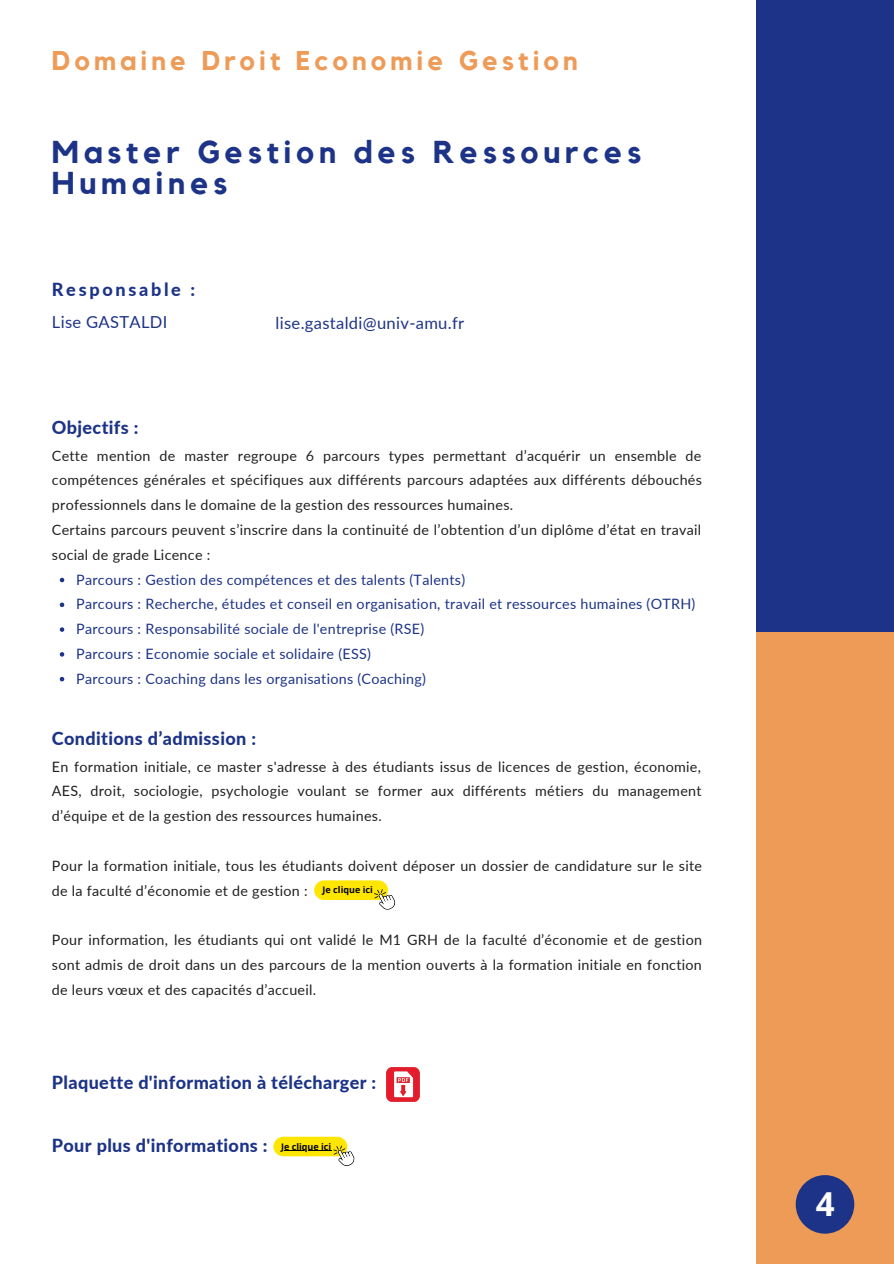
<style>
.page{position:relative;width:894px;height:1264px;background:#fff}
.page>*{position:absolute;margin:0;border:0;box-sizing:border-box;transform-origin:0 0}
.t1{font:700 33px "Open Sans";color:#fff}
.t2{font:700 31.5px/30.5px "Kollektif";letter-spacing:.15em;color:#1d3387}
.t3{font:700 27px "Kollektif";letter-spacing:.15em;color:#ee9b57}
.t4{font:800 18px "Lato";letter-spacing:.02em;color:#1d3387}
.t5{font:800 18px "Lato";letter-spacing:.15em;color:#1d3387}
.t6{font:16.5px "Lato";letter-spacing:.02em;color:#1d3387}
.t7{font:14.25px/24.8px "Lato";letter-spacing:.02em;color:#202020;text-align:justify}
.t8{font:14.25px "Lato";letter-spacing:.02em;color:#1d3387}
.t9{font:700 9px "Open Sans";color:#000}
</style>
<div class="page">
<div style="left:755px;top:626px;width:138px;height:637px;background:#ee9b57"></div>
<div style="left:795px;top:1175px;width:59px;height:58px;background:#1d3387;border-radius:50%"></div>
<div style="left:755px;top:0;width:138px;height:631px;background:#1d3387"></div>
<img style="left:386px;top:1067px;width:34px;height:34px">
<div style="left:314px;top:880px;width:74px;height:20px;background:#ffe600;border-radius:10px"></div>
<svg style="left:374px;top:889px;width:21px;height:20px"></svg>
<svg style="left:60px;top:577px;width:4px;height:5px"></svg>
<svg style="left:60px;top:602px;width:4px;height:5px"></svg>
<svg style="left:60px;top:627px;width:4px;height:5px"></svg>
<svg style="left:60px;top:652px;width:4px;height:4px"></svg>
<svg style="left:60px;top:677px;width:4px;height:4px"></svg>
<div style="left:273px;top:1136px;width:74px;height:20px;background:#ffe600;border-radius:10px"></div>
<svg style="left:333px;top:1145px;width:21px;height:20px"></svg>
<hr style="left:281px;top:1150px;width:50px;height:1px;background:#000">
<p class="t3" style="left:52px;top:48px;width:527px">Domaine Droit Economie Gestion</p>
<p class="t2" style="left:52px;top:138px;width:591px">Master Gestion des Ressources<br>Humaines</p>
<p class="t5" style="left:52px;top:278px;width:145px">Responsable :</p>
<p class="t6" style="left:52px;top:312px;width:117px">Lise GASTALDI</p>
<p class="t6" style="left:275px;top:312px;width:190px">lise.gastaldi@univ-amu.fr</p>
<p class="t4" style="left:52px;top:416px;width:88px">Objectifs :</p>
<p class="t7" style="left:52px;top:443px;width:651px">Cette mention de master regroupe 6 parcours types permettant d’acquérir un ensemble de compétences générales et spécifiques aux différents parcours adaptées aux différents débouchés professionnels dans le domaine de la gestion des ressources humaines.</p>
<p class="t7" style="left:52px;top:517px;width:650px">Certains parcours peuvent s’inscrire dans la continuité de l’obtention d’un diplôme d’état en travail social de grade Licence :</p>
<p class="t8" style="left:76px;top:570px;width:390px">Parcours : Gestion des compétences et des talents (Talents)</p>
<p class="t8" style="left:76px;top:595px;width:620px">Parcours : Recherche, études et conseil en organisation, travail et ressources humaines (OTRH)</p>
<p class="t8" style="left:76px;top:620px;width:349px">Parcours : Responsabilité sociale de l'entreprise (RSE)</p>
<p class="t8" style="left:76px;top:644px;width:296px">Parcours : Economie sociale et solidaire (ESS)</p>
<p class="t8" style="left:76px;top:669px;width:351px">Parcours : Coaching dans les organisations (Coaching)</p>
<p class="t4" style="left:52px;top:727px;width:206px">Conditions d’admission :</p>
<p class="t7" style="left:52px;top:753px;width:651px">En formation initiale, ce master s'adresse à des étudiants issus de licences de gestion, économie, AES, droit, sociologie, psychologie voulant se former aux différents métiers du management d’équipe et de la gestion des ressources humaines.</p>
<p class="t7" style="left:52px;top:853px;width:651px">Pour la formation initiale, tous les étudiants doivent déposer un dossier de candidature sur le site de la faculté d’économie et de gestion :</p>
<p class="t7" style="left:52px;top:927px;width:651px">Pour information, les étudiants qui ont validé le M1 GRH de la faculté d’économie et de gestion sont admis de droit dans un des parcours de la mention ouverts à la formation initiale en fonction de leurs vœux et des capacités d’accueil.</p>
<p class="t9" style="left:322px;top:883px;width:52px">Je clique ici</p>
<p class="t4" style="left:52px;top:1071px;width:326px">Plaquette d'information à télécharger :</p>
<p class="t4" style="left:52px;top:1134px;width:217px">Pour plus d'informations :</p>
<p class="t9" style="left:281px;top:1139px;width:52px">Je clique ici</p>
<p class="t1" style="left:815px;top:1180px;width:20px">4</p>
</div>
